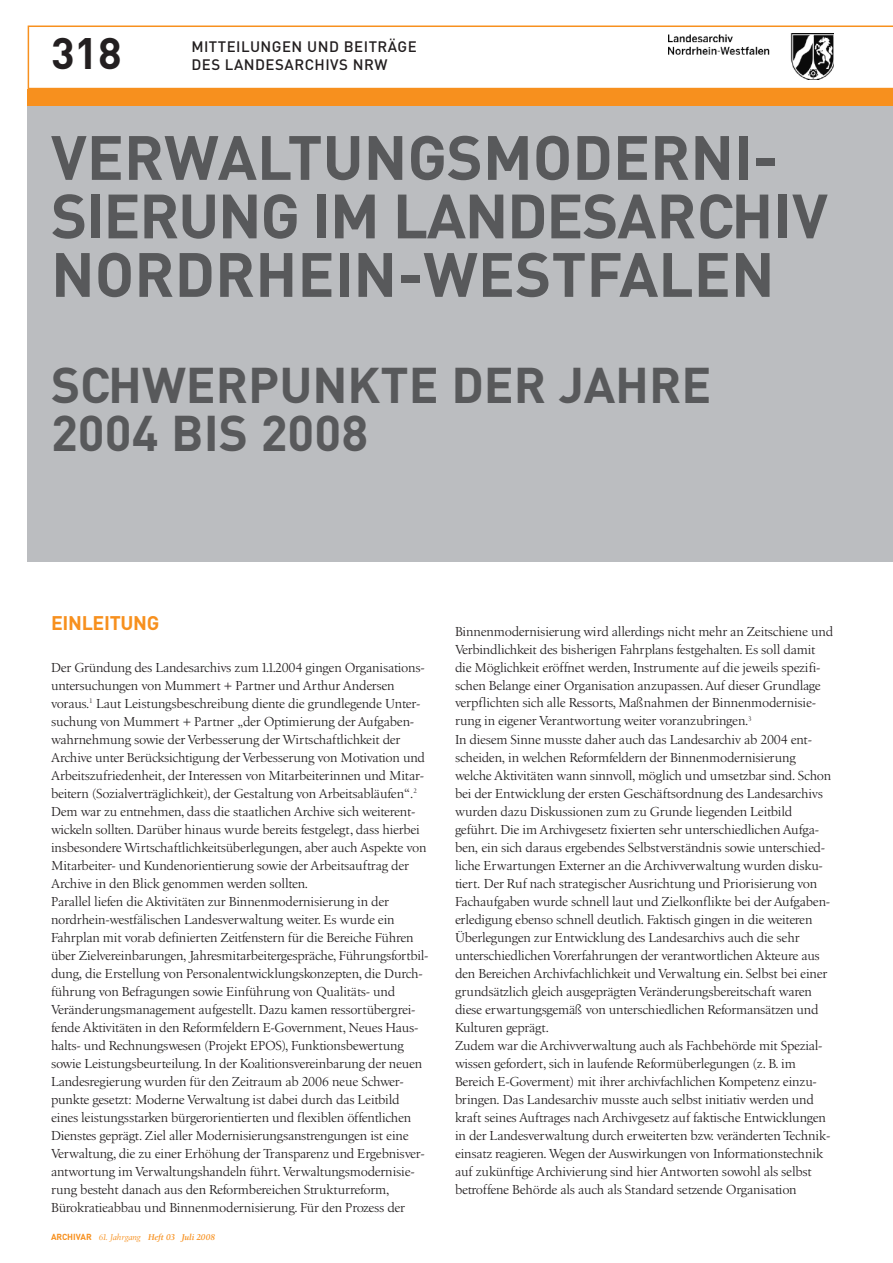
<style>
.page{position:relative;width:893px;height:1263px;background:#fff}
.page>*{position:absolute;margin:0;border:0;box-sizing:border-box;transform-origin:0 0}
.t1{font:700 61.5px/58.5px "DIN";color:#58595b}
.t2{font:700 49.5px/48px "DIN";color:#58595b}
.t3{font:700 43.5px "DIN";color:#231f20}
.t4{font:700 19.5px "DIN";letter-spacing:-.015em;color:#f7901e}
.t5{font:500 15px/18px "DIN";letter-spacing:.03em;color:#231f20}
.t6{font:13.5px/18px "Birka";letter-spacing:-.015em;color:#231f20}
.t7{font:italic 600 8.7px "Birka";letter-spacing:-.005em;color:#f7901e}
.s1{font-family:"DIN";font-weight:700;font-style:normal}
.s2{font-weight:400}
</style>
<div class="page">
<svg style="left:28px;top:26px;width:865px;height:63px"></svg>
<div style="left:28px;top:89px;width:865px;height:17px;background:#f7901e"></div>
<div style="left:28px;top:106px;width:865px;height:455px;background:#bbbdc0"></div>
<h3 class="t3" style="left:51px;top:29px;width:72px">318</h3>
<p class="t5" style="left:191px;top:40px;width:227px">MITTEILUNGEN UND BEITRÄGE<br>DES LANDESARCHIVS NRW</p>
<h1 class="t1" style="left:51px;top:129px;width:778px">VERWALTUNGSMODERNI -<br>SIERUNG IM LANDESARCHIV<br>NORDRHEIN-WESTFALEN</h1>
<h2 class="t2" style="left:51px;top:362px;width:662px">SCHWERPUNKTE DER JAHRE<br>2004 BIS 2008</h2>
<h3 class="t4" style="left:51px;top:612px;width:110px">EINLEITUNG</h3>
<p class="t6" style="left:51px;top:659px;width:379px">Der Gründung des Landesarchivs zum 1.1.2004 gingen Organisations&shy;untersuchungen von Mummert + Partner und Arthur Andersen voraus.<sup>1</sup> Laut Leistungsbeschreibung diente die grundlegende Unter&shy;suchung von Mummert + Partner „der Optimierung der Aufgaben&shy;wahrnehmung sowie der Verbesserung der Wirtschaftlichkeit der Archive unter Berücksichtigung der Verbesserung von Motivation und Arbeitszufriedenheit, der Interessen von Mitarbeiterinnen und Mitar&shy;beitern (Sozialverträglichkeit), der Gestaltung von Arbeitsabläufen“.<sup>2<br></sup>Dem war zu entnehmen, dass die staatlichen Archive sich weiterent&shy;wickeln sollten. Darüber hinaus wurde bereits festgelegt, dass hierbei insbesondere Wirtschaftlichkeitsüberlegungen, aber auch Aspekte von Mitarbeiter- und Kundenorientierung sowie der Arbeitsauftrag der Archive in den Blick genommen werden sollten.<br>Parallel liefen die Aktivitäten zur Binnenmodernisierung in der nordrhein-westfälischen Landesverwaltung weiter. Es wurde ein Fahrplan mit vorab definierten Zeitfenstern für die Bereiche Führen über Zielvereinbarungen, Jahresmitarbeitergespräche, Führungsfortbil&shy;dung, die Erstellung von Personalentwicklungskonzepten, die Durch&shy;führung von Befragungen sowie Einführung von Qualitäts- und Veränderungsmanagement aufgestellt. Dazu kamen ressortübergrei&shy;fende Aktivitäten in den Reformfeldern E-Government, Neues Haus&shy;halts- und Rechnungswesen (Projekt EPOS), Funktionsbewertung sowie Leistungsbeurteilung. In der Koalitionsvereinbarung der neuen Landesregierung wurden für den Zeitraum ab 2006 neue Schwer&shy;punkte gesetzt: Moderne Verwaltung ist dabei durch das Leitbild eines leistungsstarken bürgerorientierten und flexiblen öffentlichen Dienstes geprägt. Ziel aller Modernisierungsanstrengungen ist eine Verwaltung, die zu einer Erhöhung der Transparenz und Ergebnisver&shy;antwortung im Verwaltungshandeln führt. Verwaltungsmodernisie&shy;rung besteht danach aus den Reformbereichen Strukturreform, Bürokratieabbau und Binnenmodernisierung. Für den Prozess der</p>
<p class="t7" style="left:51px;top:1233px;width:166px"><span class="s1">ARCHIVAR</span> <span class="s2">61. Jahrgang</span> Heft 03 Juli 2008</p>
<p class="t6" style="left:455px;top:623px;width:380px">Binnenmodernisierung wird allerdings nicht mehr an Zeitschiene und Verbindlichkeit des bisherigen Fahrplans festgehalten. Es soll damit die Möglichkeit eröffnet werden, Instrumente auf die jeweils spezifi&shy;schen Belange einer Organisation anzupassen. Auf dieser Grundlage verpflichten sich alle Ressorts, Maßnahmen der Binnenmodernisie&shy;rung in eigener Verantwortung weiter voranzubringen.<sup>3<br></sup>In diesem Sinne musste daher auch das Landesarchiv ab 2004 ent&shy;scheiden, in welchen Reformfeldern der Binnenmodernisierung welche Aktivitäten wann sinnvoll, möglich und umsetzbar sind. Schon bei der Entwicklung der ersten Geschäftsordnung des Landesarchivs wurden dazu Diskussionen zum zu Grunde liegenden Leitbild geführt. Die im Archivgesetz fixierten sehr unterschiedlichen Aufga&shy;ben, ein sich daraus ergebendes Selbstverständnis sowie unterschied&shy;liche Erwartungen Externer an die Archivverwaltung wurden disku&shy;tiert. Der Ruf nach strategischer Ausrichtung und Priorisierung von Fachaufgaben wurde schnell laut und Zielkonflikte bei der Aufgaben&shy;erledigung ebenso schnell deutlich. Faktisch gingen in die weiteren Überlegungen zur Entwicklung des Landesarchivs auch die sehr unterschiedlichen Vorerfahrungen der verantwortlichen Akteure aus den Bereichen Archivfachlichkeit und Verwaltung ein. Selbst bei einer grundsätzlich gleich ausgeprägten Veränderungsbereitschaft waren diese erwartungsgemäß von unterschiedlichen Reformansätzen und Kulturen geprägt.<br>Zudem war die Archivverwaltung auch als Fachbehörde mit Spezial&shy;wissen gefordert, sich in laufende Reformüberlegungen (z. B. im Bereich E-Goverment) mit ihrer archivfachlichen Kompetenz einzu&shy;bringen. Das Landesarchiv musste auch selbst initiativ werden und kraft seines Auftrages nach Archivgesetz auf faktische Entwicklungen in der Landesverwaltung durch erweiterten bzw. veränderten Technik&shy;einsatz reagieren. Wegen der Auswirkungen von Informationstechnik auf zukünftige Archivierung sind hier Antworten sowohl als selbst betroffene Behörde als auch als Standard setzende Organisation</p>
</div>
